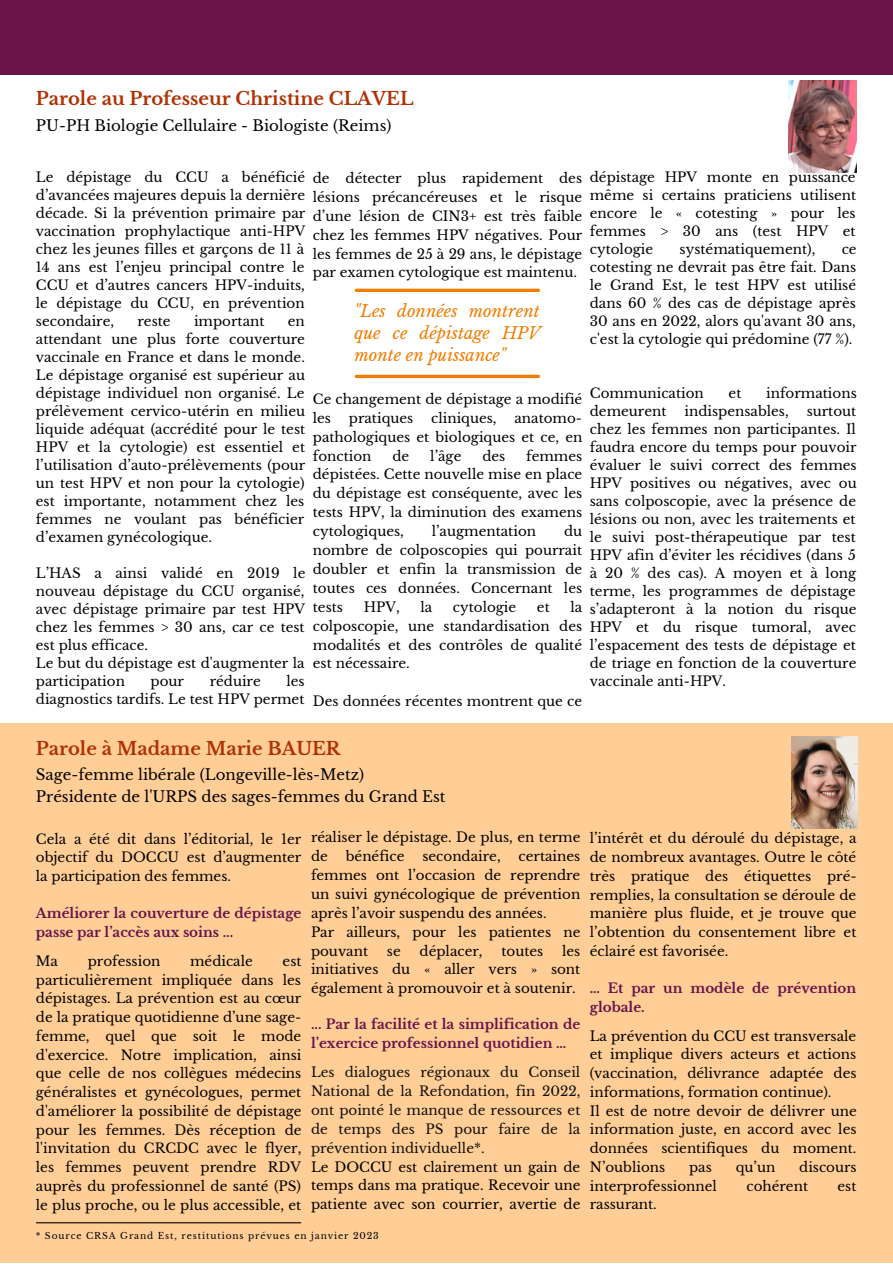
<style>
.page{position:relative;width:893px;height:1264px;background:#fff}
.page>*{position:absolute;margin:0;border:0;box-sizing:border-box;transform-origin:0 0}
.t1{font:700 18px "Libre Baskerville";color:#af3204}
.t2{font:italic 16.5px/22.5px "Libre Baskerville";color:#ef7d00;text-align:justify}
.t3{font:15px/21.3px "Libre Baskerville";color:#000}
.t4{font:13.5px/18px "Libre Baskerville";color:#000;text-align:justify}
.t5{font:700 13.5px/18.8px "Libre Baskerville";color:#6a134a}
.t6{font:13.5px/18.9px "Libre Baskerville";color:#100f0d;text-align:justify}
.t7{font:9px "Libre Baskerville";letter-spacing:.1em;color:#000}
</style>
<div class="page">
<div style="left:0;top:0;width:892px;height:74px;background:#6a134a"></div>
<div style="left:0;top:723px;width:892px;height:539px;background:#ffce97"></div>
<hr style="left:36px;top:1222px;width:265px;height:1px;background:#000">
<img style="left:791px;top:736px;width:66px;height:92px">
<hr style="left:356px;top:289px;width:182px;height:3px;background:#ef7d00">
<hr style="left:356px;top:375px;width:182px;height:3px;background:#ef7d00">
<img style="left:788px;top:80px;width:68px;height:92px">
<h1 class="t1" style="left:36px;top:88px;width:379px">Parole au Professeur Christine CLAVEL</h1>
<p class="t3" style="left:36px;top:115px;width:357px">PU-PH Biologie Cellulaire - Biologiste (Reims)</p>
<p class="t4" style="left:36px;top:168px;width:271px">Le dépistage du CCU a bénéficié d’avancées majeures depuis la dernière décade. Si la prévention primaire par vaccination prophylactique anti-HPV chez les jeunes filles et garçons de 11 à 14 ans est l’enjeu principal contre le CCU et d’autres cancers HPV-induits, le dépistage du CCU, en prévention secondaire,</p>
<p class="t4" style="left:589px;top:168px;width:268px">dépistage HPV monte en puissance même si certains praticiens utilisent encore le « cotesting » pour les femmes &gt; 30 ans (test HPV et cytologie</p>
<p class="t4" style="left:313px;top:169px;width:271px;line-height:18.9px">de détecter plus rapidement des lésions précancéreuses et le risque d’une lésion de CIN3+ est très faible chez les femmes HPV négatives. Pour les femmes de 25 à 29 ans, le dépistage par examen cytologique est maintenu.</p>
<p class="t4" style="left:679px;top:240px;width:137px">systématiquement),</p>
<p class="t4" style="left:589px;top:240px;width:268px;text-indent:252px">ce cotesting ne devrait pas être fait. Dans le Grand Est, le test HPV est utilisé dans 60 % des cas de dépistage après 30 ans en 2022, alors qu'avant 30 ans, c'est la cytologie qui prédomine (77 %).</p>
<p class="t4" style="left:589px;top:384px;width:116px">Communication</p>
<p class="t4" style="left:728px;top:384px;width:14px">et</p>
<p class="t4" style="left:766px;top:384px;width:92px">informations</p>
<p class="t4" style="left:589px;top:402px;width:78px">demeurent</p>
<p class="t4" style="left:684px;top:402px;width:106px">indispensables,</p>
<p class="t2" style="left:354px;top:299px;width:187px">"Les données montrent que ce dépistage HPV monte en puissance"</p>
<p class="t4" style="left:137px;top:312px;width:35px">reste</p>
<p class="t4" style="left:194px;top:312px;width:72px">important</p>
<p class="t4" style="left:36px;top:312px;width:271px;text-indent:252px">en attendant une plus forte couverture vaccinale en France et dans le monde.<br>Le dépistage organisé est supérieur au dépistage individuel non organisé. Le prélèvement cervico-utérin en milieu liquide adéquat (accrédité pour le test HPV et la cytologie) est essentiel et l’utilisation d’auto-prélèvements (pour un test HPV et non pour la cytologie) est importante, notamment chez les femmes ne voulant pas bénéficier d’examen gynécologique.</p>
<p class="t4" style="left:36px;top:564px;width:271px;text-align:left">L’HAS a ainsi validé en 2019 le nouveau dépistage du CCU organisé, avec dépistage primaire par test HPV chez les femmes &gt; 30 ans, car ce test est plus efficace.<br>Le but du dépistage est d'augmenter la participation</p>
<p class="t4" style="left:313px;top:390px;width:271px;line-height:18.9px">Ce changement de dépistage a modifié les</p>
<p class="t4" style="left:589px;top:402px;width:268px;text-indent:217px">surtout chez les femmes non participantes. Il faudra encore du temps pour pouvoir évaluer le suivi correct des femmes HPV positives ou négatives, avec ou sans colposcopie, avec la présence de lésions ou non, avec les traitements et le suivi post-thérapeutique par test HPV afin d’éviter les récidives (dans 5 à 20 % des cas). A moyen et à long terme, les programmes de dépistage s’adapteront à la notion du risque HPV et du risque tumoral, avec l’espacement des tests de dépistage et de triage en fonction de la couverture vaccinale anti-HPV.</p>
<p class="t4" style="left:349px;top:409px;width:66px">pratiques</p>
<p class="t4" style="left:431px;top:409px;width:67px">cliniques,</p>
<p class="t4" style="left:313px;top:408px;width:271px;line-height:18.9px;text-indent:201px">anatomo&shy;pathologiques et biologiques et ce, en fonction</p>
<p class="t4" style="left:313px;top:446px;width:271px;line-height:18.9px;text-indent:213px">femmes dépistées. Cette nouvelle mise en place du dépistage est conséquente, avec les tests HPV, la diminution des examens cytologiques,</p>
<p class="t4" style="left:392px;top:447px;width:18px">de</p>
<p class="t4" style="left:430px;top:447px;width:33px">l’âge</p>
<p class="t4" style="left:482px;top:447px;width:24px">des</p>
<p class="t4" style="left:313px;top:522px;width:271px;line-height:18.9px;text-indent:251px">du nombre de colposcopies qui pourrait doubler et enfin la transmission de toutes ces données. Concernant les tests</p>
<p class="t4" style="left:432px;top:522px;width:106px">l’augmentation</p>
<p class="t4" style="left:313px;top:597px;width:271px;line-height:18.9px;text-indent:257px">la colposcopie, une standardisation des modalités et des contrôles de qualité est nécessaire.</p>
<p class="t4" style="left:313px;top:692px;width:271px">Des données récentes montrent que ce</p>
<h1 class="t1" style="left:36px;top:737px;width:306px">Parole à Madame Marie BAUER</h1>
<p class="t4" style="left:364px;top:598px;width:37px">HPV,</p>
<p class="t4" style="left:420px;top:598px;width:13px">la</p>
<p class="t4" style="left:453px;top:598px;width:65px">cytologie</p>
<p class="t4" style="left:537px;top:598px;width:14px">et</p>
<p class="t4" style="left:36px;top:672px;width:270px;text-align:right">les<br>diagnostics tardifs. Le test HPV permet</p>
<p class="t4" style="left:151px;top:672px;width:35px">pour</p>
<p class="t4" style="left:210px;top:672px;width:53px">réduire</p>
<p class="t3" style="left:36px;top:764px;width:411px">Sage-femme libérale (Longeville-lès-Metz)<br>Présidente de l'URPS des sages-femmes du Grand Est</p>
<p class="t4" style="left:36px;top:829px;width:267px;line-height:18.8px">Cela a été dit dans l’éditorial, le 1er objectif du DOCCU est d’augmenter la participation des femmes.</p>
<p class="t5" style="left:36px;top:904px;width:267px">Améliorer la couverture de dépistage passe par l’accès aux soins ...</p>
<p class="t4" style="left:36px;top:952px;width:24px">Ma</p>
<p class="t4" style="left:88px;top:952px;width:74px">profession</p>
<p class="t4" style="left:190px;top:952px;width:64px">médicale</p>
<p class="t4" style="left:36px;top:951px;width:267px;line-height:18.8px;text-indent:247px">est particulièrement impliquée dans les dépistages. La prévention est au cœur de la pratique quotidienne d’une sage&shy;femme, quel que soit le mode d'exercice. Notre implication, ainsi que celle de nos collègues médecins généralistes et gynécologues, permet d'améliorer la possibilité de dépistage pour les femmes. Dès réception de l'invitation du CRCDC avec le flyer, les femmes peuvent prendre RDV auprès du professionnel de santé (PS) le plus proche, ou le plus accessible, et</p>
<p class="t4" style="left:311px;top:828px;width:271px;line-height:18.9px">réaliser le dépistage. De plus, en terme de</p>
<p class="t4" style="left:346px;top:847px;width:60px">bénéfice</p>
<p class="t4" style="left:422px;top:847px;width:80px">secondaire,</p>
<p class="t4" style="left:311px;top:846px;width:271px;line-height:18.9px;text-align:left;text-indent:208px">certaines femmes ont l’occasion de reprendre un suivi gynécologique de prévention après l’avoir suspendu des années.<br>Par ailleurs, pour les patientes ne pouvant</p>
<p class="t4" style="left:311px;top:941px;width:271px;line-height:18.9px;text-indent:251px">les initiatives du « aller vers » sont également à promouvoir et à soutenir.</p>
<p class="t5" style="left:311px;top:1014px;width:271px">... Par la facilité et la simplification de l’exercice professionnel quotidien …</p>
<p class="t6" style="left:311px;top:1062px;width:271px">Les dialogues régionaux du Conseil National de la Refondation, fin 2022, ont pointé le manque de ressources et de temps des PS pour faire de la prévention individuelle*.</p>
<p class="t4" style="left:311px;top:1157px;width:271px;line-height:18.9px">Le DOCCU est clairement un gain de temps dans ma pratique. Recevoir une patiente avec son courrier, avertie de</p>
<p class="t4" style="left:387px;top:941px;width:15px">se</p>
<p class="t4" style="left:419px;top:941px;width:64px">déplacer,</p>
<p class="t4" style="left:501px;top:941px;width:43px">toutes</p>
<p class="t7" style="left:36px;top:1230px;width:344px">* Source CRSA Grand Est, restitutions prévues en janvier 2023</p>
<p class="t4" style="left:589px;top:829px;width:268px;line-height:18.8px">l’intérêt et du déroulé du dépistage, a de nombreux avantages. Outre le côté très pratique des étiquettes pré&shy;remplies, la consultation se déroule de manière plus fluide, et je trouve que l’obtention du consentement libre et éclairé est favorisée.</p>
<p class="t5" style="left:589px;top:979px;width:268px">… Et par un modèle de prévention globale.</p>
<p class="t4" style="left:589px;top:1026px;width:268px;line-height:18.8px;text-align:left">La prévention du CCU est transversale et implique divers acteurs et actions (vaccination, délivrance adaptée des informations, formation continue).<br>Il est de notre devoir de délivrer une information juste, en accord avec les données scientifiques du moment.<br>N’oublions</p>
<p class="t4" style="left:689px;top:1158px;width:24px">pas</p>
<p class="t4" style="left:735px;top:1158px;width:41px">qu’un</p>
<p class="t4" style="left:799px;top:1158px;width:59px">discours</p>
<p class="t4" style="left:589px;top:1176px;width:129px">interprofessionnel</p>
<p class="t4" style="left:746px;top:1176px;width:63px">cohérent</p>
<p class="t4" style="left:837px;top:1176px;width:20px">est</p>
<p class="t4" style="left:589px;top:1195px;width:68px">rassurant.</p>
</div>
